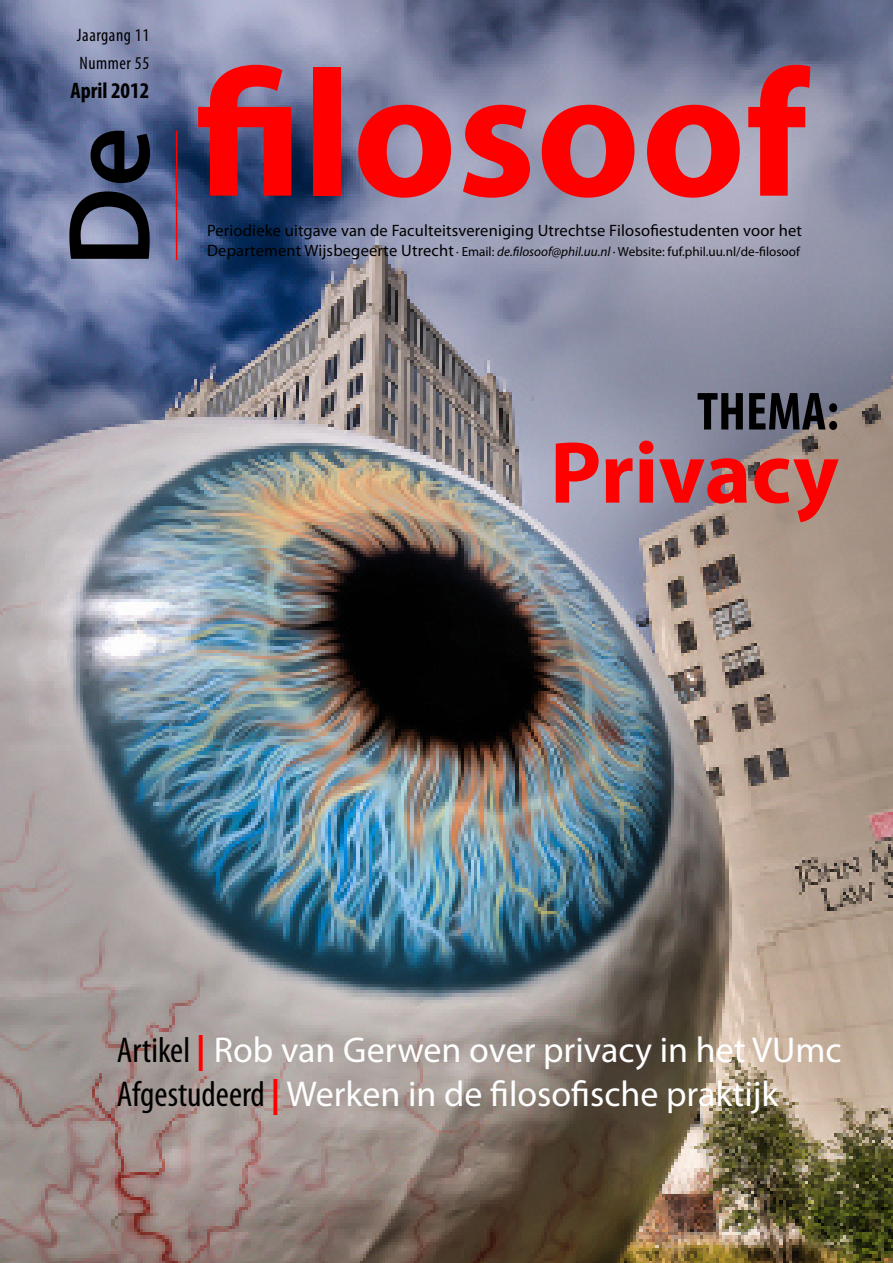
<style>
.page{position:relative;width:893px;height:1263px;background:#fff}
.page>*{position:absolute;margin:0;border:0;box-sizing:border-box;transform-origin:0 0}
.t1{font:700 181.5px "Myriad Pro";color:#f00}
.t2{font:600 117px "Myriad Pro";color:#000}
.t3{font:700 88.5px "Myriad Pro";color:#f00}
.t4{font:700 condensed 54px "Myriad Pro";color:#000}
.t5{font:36px/43.2px "Myriad Pro";color:#fff}
.t6{font:700 condensed 22.5px "Myriad Pro";color:#000}
.t7{font:condensed 18px/28.5px "Myriad Pro";letter-spacing:.03em;color:#000}
.t8{font:16.5px "Myriad Pro";letter-spacing:.01em;color:#000}
.t9{font:13.2px "Myriad Pro";color:#000}
.s1{font-size:16.5px}
.s2{font-style:italic}
.s3{font-stretch:condensed;color:#000}
.s4{font-weight:700;color:#f00}
</style>
<div class="page">
<img style="left:0;top:0;width:893px;height:1263px">
<hr style="left:176px;top:130px;width:1px;height:130px;background:#f00">
<h3 class="t7" style="left:77px;top:20px;width:74px">Jaargang 11<br>Nummer 55</h3>
<h3 class="t6" style="left:70px;top:76px;width:80px">April 2012</h3>
<h2 class="t2" style="left:35px;top:267px;width:142px;rotate:-90deg">De</h2>
<h1 class="t1" style="left:196px;top:16px;width:614px">filosoof</h1>
<p class="t8" style="left:207px;top:221px;width:597px">Periodieke uitgave van de Faculteitsvereniging Utrechtse Filosofiestudenten voor het</p>
<p class="t9" style="left:207px;top:244px;width:594px"><span class="s1">Departement Wijsbegeerte Utrecht</span> · Email: <span class="s2">de.filosoof@phil.uu.nl</span> · Website: fuf.phil.uu.nl/de-filosoof</p>
<h3 class="t4" style="left:697px;top:378px;width:144px">THEMA:</h3>
<h3 class="t3" style="left:550px;top:415px;width:291px">Privacy</h3>
<h3 class="t5" style="left:117px;top:1028px;width:726px"><span class="s3">Artikel</span> <span class="s4">|</span> Rob van Gerwen over privacy in het VUmc<br><span class="s3">Afgestudeerd</span> <span class="s4">|</span> Werken in de filosofische praktijk</h3>
</div>
